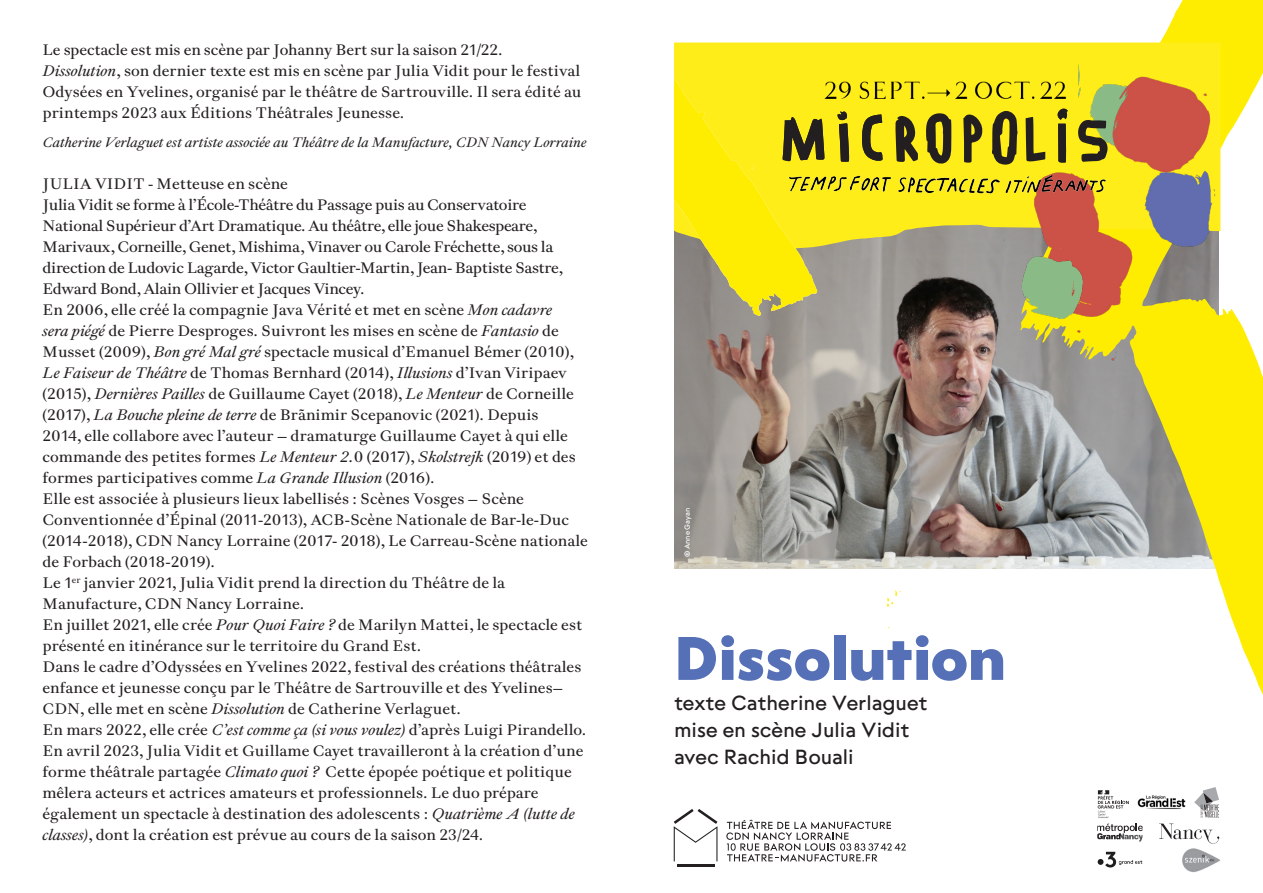
<style>
.page{position:relative;width:1263px;height:893px;background:#fff}
.page>*{position:absolute;margin:0;border:0;box-sizing:border-box;transform-origin:0 0}
.t1{font:63px "Kelvin Sans Noir";color:#5570b6}
.t2{font:21px/27px "Kelvin Sans Clair";color:#231f20}
.t3{font:15px/21px "Kelvin Avec Clair";letter-spacing:-.005em;color:#231f20}
.t4{font:15px/21px "Kelvin Avec Clair";letter-spacing:-.025em;color:#231f20}
.t5{font:13.5px "Kelvin Avec Italique";color:#231f20}
.t6{font:7.5px "Kelvin Sans Clair";color:#fff}
.s1{font-family:"Kelvin Avec Italique"}
</style>
<div class="page">
<img style="left:674px;top:253px;width:346px;height:316px">
<svg style="left:1020px;top:0;width:243px;height:695px"></svg>
<svg style="left:887px;top:590px;width:14px;height:17px"></svg>
<svg style="left:674px;top:43px;width:546px;height:210px;background:#eede2d"></svg>
<hr style="left:677px;top:864px;width:37px;height:3px;background:#231f20">
<svg style="left:674px;top:809px;width:43px;height:52px"></svg>
<svg style="left:726px;top:819px;width:180px;height:42px"></svg>
<div style="left:775px;top:51px;width:303px;height:79px;background:#ffed1a"></div>
<img style="left:1078px;top:31px;width:74px;height:29px">
<img style="left:981px;top:60px;width:250px;height:301px">
<img style="left:974px;top:234px;width:113px;height:91px">
<img style="left:824px;top:172px;width:281px;height:24px">
<svg style="left:862px;top:114px;width:21px;height:47px"></svg>
<svg style="left:837px;top:111px;width:12px;height:51px"></svg>
<svg style="left:1057px;top:108px;width:11px;height:55px"></svg>
<svg style="left:1026px;top:117px;width:19px;height:44px"></svg>
<svg style="left:926px;top:112px;width:25px;height:53px"></svg>
<svg style="left:992px;top:111px;width:25px;height:54px"></svg>
<svg style="left:963px;top:114px;width:20px;height:49px"></svg>
<svg style="left:895px;top:116px;width:23px;height:46px"></svg>
<svg style="left:1077px;top:119px;width:31px;height:43px"></svg>
<svg style="left:674px;top:73px;width:150px;height:243px;background:#e4d522"></svg>
<svg style="left:1097px;top:787px;width:123px;height:57px"></svg>
<svg style="left:1098px;top:852px;width:44px;height:16px"></svg>
<img style="left:1182px;top:848px;width:38px;height:24px">
<img style="left:1136px;top:794px;width:50px;height:16px">
<p class="t3" style="left:43px;top:38px;width:461px">Le spectacle est mis en scène par Johanny Bert sur la saison 21/22.</p>
<p class="t3" style="left:43px;top:59px;width:540px;text-align:justify"><span class="s1">Dissolution</span>, son dernier texte est mis en scène par Julia Vidit pour le festival Odysées en Yvelines, organisé par le théâtre de Sartrouville. Il sera édité au printemps 2023 aux Éditions Théâtrales Jeunesse.</p>
<p class="t5" style="left:43px;top:132px;width:545px">Catherine Verlaguet est artiste associée au Théâtre de la Manufacture, CDN Nancy Lorraine</p>
<p class="t3" style="left:43px;top:173px;width:247px">JULIA VIDIT - Metteuse en scène</p>
<p class="t4" style="left:43px;top:194px;width:522px">Julia Vidit se forme à l’École-Théâtre du Passage puis au Conservatoire National Supérieur d’Art Dramatique. Au théâtre, elle joue Shakespeare, Marivaux, Corneille, Genet, Mishima, Vinaver ou Carole Fréchette, sous la direction de Ludovic Lagarde, Victor Gaultier-Martin, Jean- Baptiste Sastre, Edward Bond, Alain Ollivier et Jacques Vincey.</p>
<p class="t3" style="left:43px;top:299px;width:535px">En 2006, elle créé la compagnie Java Vérité et met en scène <span class="s1">Mon cadavre sera piégé</span> de Pierre Desproges. Suivront les mises en scène de <span class="s1">Fantasio</span> de Musset (2009), <span class="s1">Bon gré Mal gré</span> spectacle musical d’Emanuel Bémer (2010), <span class="s1">Le Faiseur de Théâtre</span> de Thomas Bernhard (2014), <span class="s1">Illusions</span> d’Ivan Viripaev (2015), <span class="s1">Dernières Pailles</span> de Guillaume Cayet (2018), <span class="s1">Le Menteur</span> de Corneille (2017), <span class="s1">La Bouche pleine de terre</span> de Brãnimir Scepanovic (2021). Depuis 2014, elle collabore avec l’auteur – dramaturge Guillaume Cayet à qui elle commande des petites formes <span class="s1">Le Menteur 2.</span>0 (2017), <span class="s1">Skolstrejk</span> (2019) et des formes participatives comme <span class="s1">La Grande Illusion</span> (2016).</p>
<p class="t3" style="left:43px;top:488px;width:547px">Elle est associée à plusieurs lieux labellisés : Scènes Vosges – Scène Conventionnée d’Épinal (2011-2013), ACB-Scène Nationale de Bar-le-Duc (2014-2018), CDN Nancy Lorraine (2017- 2018), Le Carreau-Scène nationale de Forbach (2018-2019).</p>
<p class="t3" style="left:43px;top:572px;width:464px">Le 1<sup>er</sup> janvier 2021, Julia Vidit prend la direction du Théâtre de la<br>Manufacture, CDN Nancy Lorraine.</p>
<p class="t3" style="left:43px;top:614px;width:541px">En juillet 2021, elle crée <span class="s1">Pour Quoi Faire ?</span> de Marilyn Mattei, le spectacle est présenté en itinérance sur le territoire du Grand Est.</p>
<p class="t3" style="left:43px;top:656px;width:540px">Dans le cadre d’Odyssées en Yvelines 2022, festival des créations théâtrales enfance et jeunesse conçu par le Théâtre de Sartrouville et des Yvelines–<br>CDN, elle met en scène <span class="s1">Dissolution</span> de Catherine Verlaguet.</p>
<p class="t3" style="left:43px;top:719px;width:545px">En mars 2022, elle crée <span class="s1">C’est comme ça (si vous voulez)</span> d’après Luigi Pirandello.</p>
<p class="t3" style="left:43px;top:740px;width:542px">En avril 2023, Julia Vidit et Guillame Cayet travailleront à la création d’une forme théâtrale partagée <span class="s1">Climato quoi ?</span> Cette épopée poétique et politique mêlera acteurs et actrices amateurs et professionnels. Le duo prépare également un spectacle à destination des adolescents : <span class="s1">Quatrième A (lutte de classes)</span>, dont la création est prévue au cours de la saison 23/24.</p>
<p class="t6" style="left:682px;top:557px;width:51px;rotate:-90deg">© Anne Gayan</p>
<p class="t1" style="left:674px;top:614px;width:334px">Dissolution</p>
<p class="t2" style="left:674px;top:688px;width:255px">texte Catherine Verlaguet</p>
<p class="t2" style="left:674px;top:715px;width:237px">mise en scène Julia Vidit avec Rachid Bouali</p>
</div>
